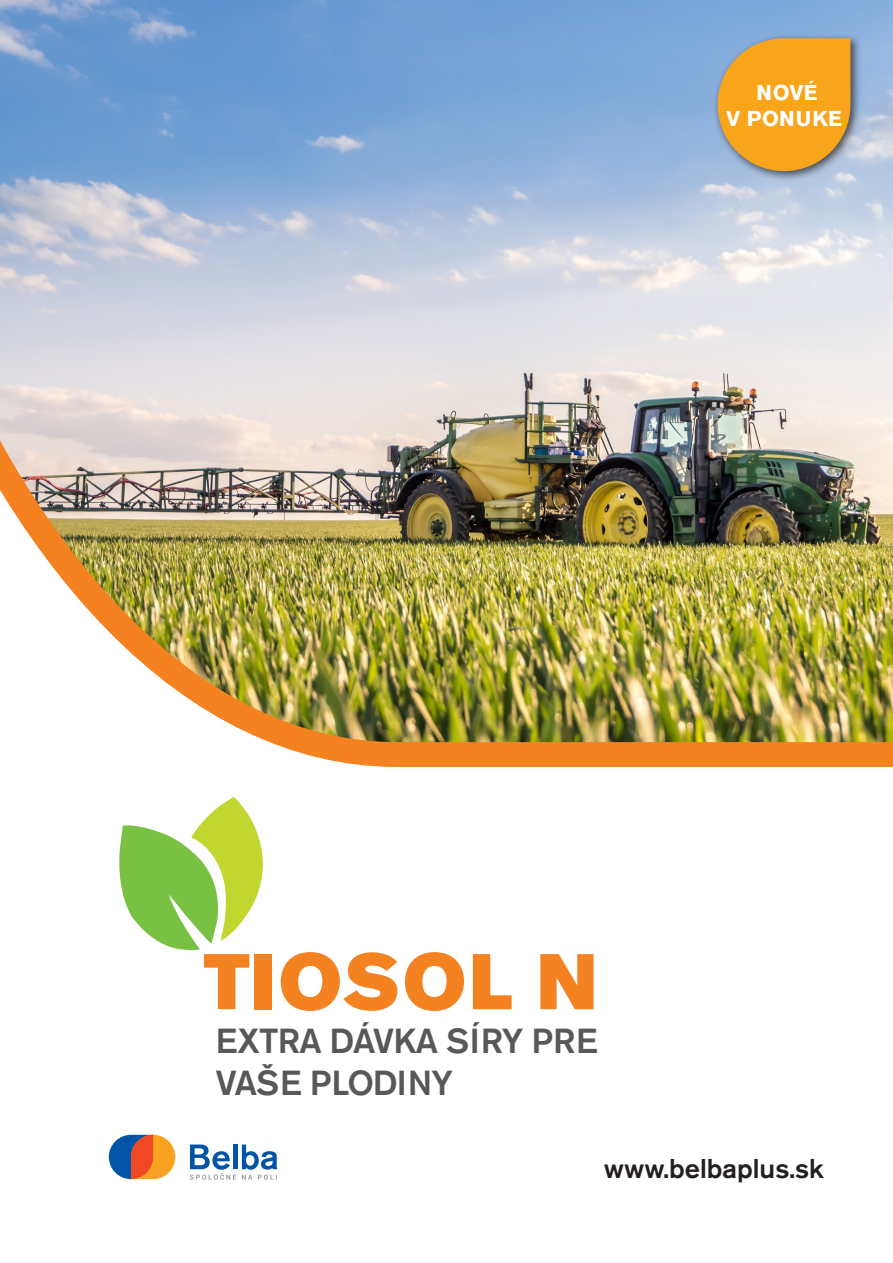
<style>
.page{position:relative;width:893px;height:1263px;background:#fff}
.page>*{position:absolute;margin:0;border:0;box-sizing:border-box;transform-origin:0 0}
.Styl_odstavce6{font:78px "Akzidenz Grotesk Pro Super";letter-spacing:.04em;color:#f58220}
.Styl_odstavce6-2{font:500 34.5px/41.4px "Akzidenz Grotesk Pro";letter-spacing:-.02em;color:#57585a}
.text{font:500 27px "Akzidenz Grotesk Pro";color:#231f20}
.t1{font:700 21.3px "Akzidenz Grotesk Pro";letter-spacing:.03em;color:#fff}
</style>
<div class="page">
<img style="left:0;top:0;width:893px;height:767px">
<svg style="left:109px;top:1135px;width:66px;height:44px;background:#ad7f66"></svg>
<svg style="left:190px;top:1144px;width:87px;height:36px"></svg>
<div style="left:712px;top:33px;width:149px;height:149px;background:#231f20;opacity:.75"></div>
<svg style="left:718px;top:38px;width:132px;height:133px;background:#e7a537"></svg>
<svg style="left:119px;top:797px;width:144px;height:154px"></svg>
<p class="t1" style="left:757px;top:79px;width:63px">NOVÉ</p>
<p class="t1" style="left:726px;top:104px;width:118px">V PONUKE</p>
<p class="Styl_odstavce6" style="left:204px;top:931px;width:394px">TIOSOL N</p>
<p class="Styl_odstavce6-2" style="left:216px;top:1020px;width:383px">EXTRA DÁVKA SÍRY PRE<br>VAŠE PLODINY</p>
<p class="text" style="left:604px;top:1150px;width:221px">www.belbaplus.sk</p>
</div>
